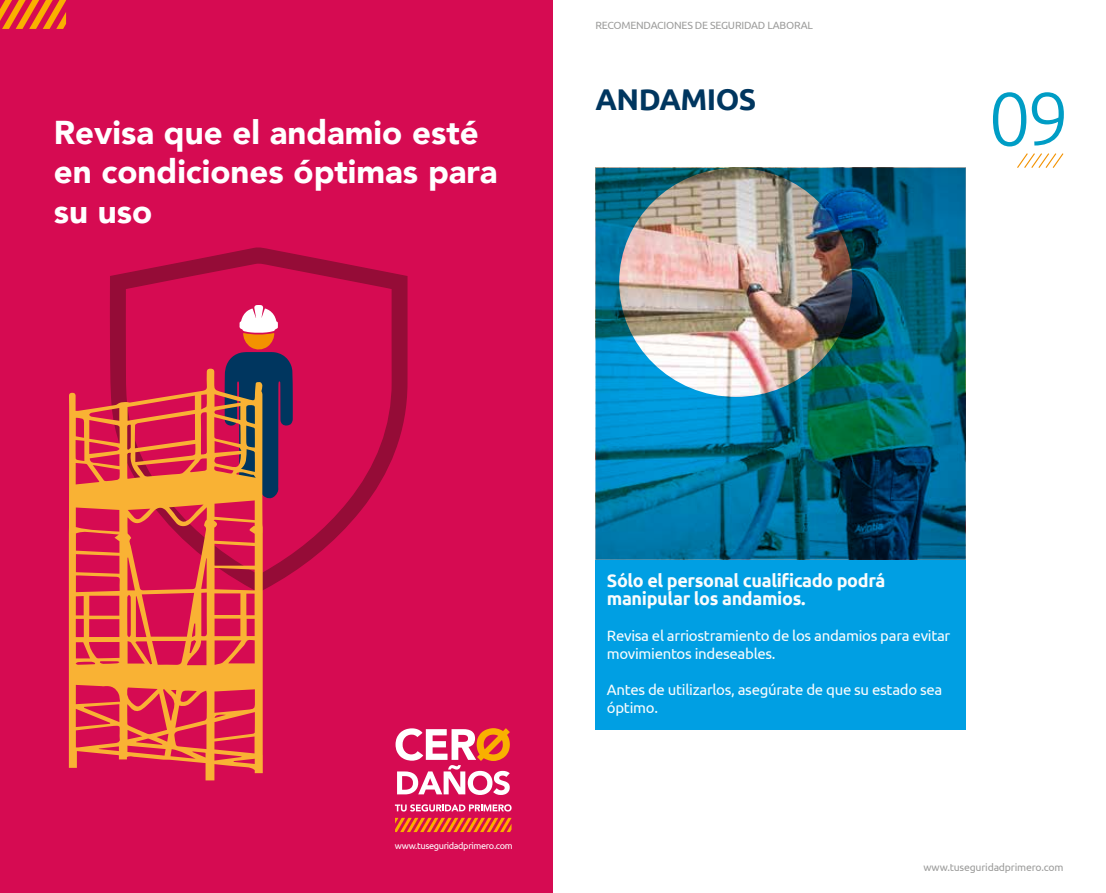
<style>
.page{position:relative;width:1106px;height:893px;background:#fff}
.page>*{position:absolute;margin:0;border:0;box-sizing:border-box;transform-origin:0 0}
.t1{font:300 75px "Ubuntu";color:#009dc5}
.t2{font:900 33px/39.6px "Avenir";color:#fff}
.t3{font:700 30px "Ubuntu";letter-spacing:-.02em;color:#00365f}
.t4{font:700 18px/18px "Ubuntu";letter-spacing:-.02em;color:#f9fcfd}
.t5{font:15px/18px "Ubuntu";letter-spacing:-.02em;color:#f9fcfd}
.t6{font:10.5px "Ubuntu";letter-spacing:-.02em;color:#9d9d9c}
.t7{font:9.15px "Ubuntu";letter-spacing:-.04em;color:#fff}
</style>
<div class="page">
<div style="left:595px;top:559px;width:370px;height:171px;background:#009fe3"></div>
<img style="left:595px;top:168px;width:370px;height:392px">
<div style="left:0;top:0;width:553px;height:893px;background:#d60b52"></div>
<svg style="left:110px;top:247px;width:297px;height:343px"></svg>
<svg style="left:225px;top:305px;width:68px;height:195px"></svg>
<svg style="left:69px;top:369px;width:194px;height:411px"></svg>
<svg style="left:1017px;top:153px;width:46px;height:15px"></svg>
<svg style="left:395px;top:728px;width:115px;height:67px"></svg>
<svg style="left:395px;top:804px;width:116px;height:7px"></svg>
<svg style="left:395px;top:818px;width:116px;height:14px"></svg>
<svg style="left:0;top:0;width:66px;height:29px"></svg>
<h2 class="t2" style="left:54px;top:111px;width:445px">Revisa que el andamio esté en condiciones óptimas para su uso</h2>
<p class="t6" style="left:595px;top:19px;width:219px">RECOMENDACIONES DE SEGURIDAD LABORAL</p>
<h3 class="t3" style="left:595px;top:82px;width:162px">ANDAMIOS</h3>
<h1 class="t1" style="left:988px;top:74px;width:82px">09</h1>
<p class="t7" style="left:395px;top:840px;width:119px">www.tuseguridadprimero.com</p>
<p class="t4" style="left:607px;top:571px;width:280px">Sólo el personal cualificado podrá manipular los andamios.</p>
<p class="t5" style="left:607px;top:626px;width:345px">Revisa el arriostramiento de los andamios para evitar movimientos indeseables.</p>
<p class="t5" style="left:607px;top:680px;width:337px">Antes de utilizarlos, asegúrate de que su estado sea óptimo.</p>
<p class="t6" style="left:923px;top:861px;width:141px">www.tuseguridadprimero.com</p>
</div>
